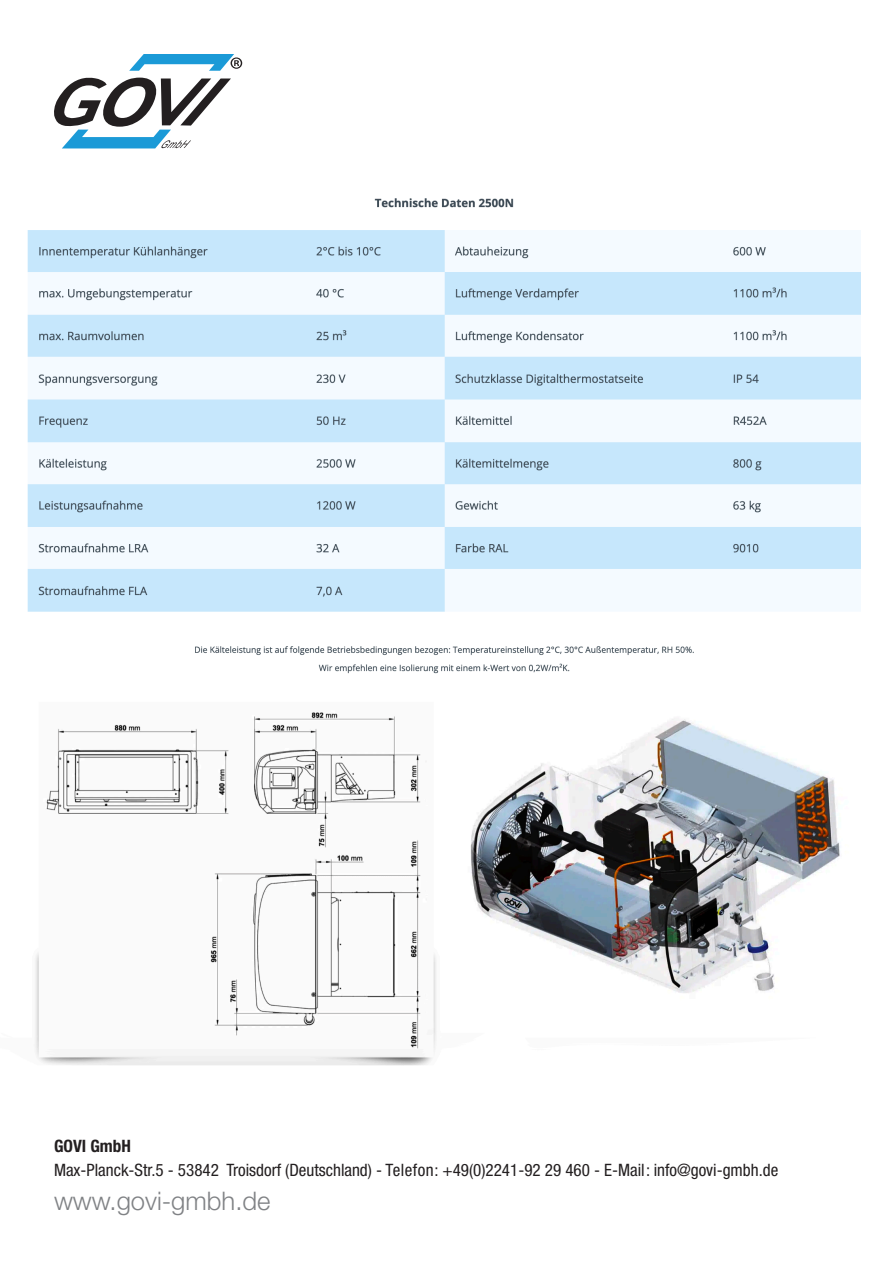
<style>
.page{position:relative;width:893px;height:1263px;background:#fff}
.page>*{position:absolute;margin:0;border:0;box-sizing:border-box;transform-origin:0 0}
.t1{font:300 25.65px "Helvetica Neue LT Pro";color:#808285}
.t2{font:condensed 17.1px "Helvetica Neue LT Pro";color:#231f20}
.t3{font:700 condensed 17.1px "Helvetica Neue LT Pro";color:#231f20}
</style>
<div class="page">
<svg style="left:54px;top:77px;width:177px;height:71px"></svg>
<svg style="left:129px;top:54px;width:113px;height:17px"></svg>
<img style="left:27px;top:198px;width:834px;height:868px">
<p class="t3" style="left:54px;top:1135px;width:78px">GOVI GmbH</p>
<p class="t2" style="left:54px;top:1160px;width:726px">Max-Planck-Str.5 - 53842 Troisdorf (Deutschland) - Telefon: +49(0)2241-92 29 460 - E-Mail: info@govi-gmbh.de</p>
<h1 class="t1" style="left:54px;top:1185px;width:218px">www.govi-gmbh.de</h1>
</div>
